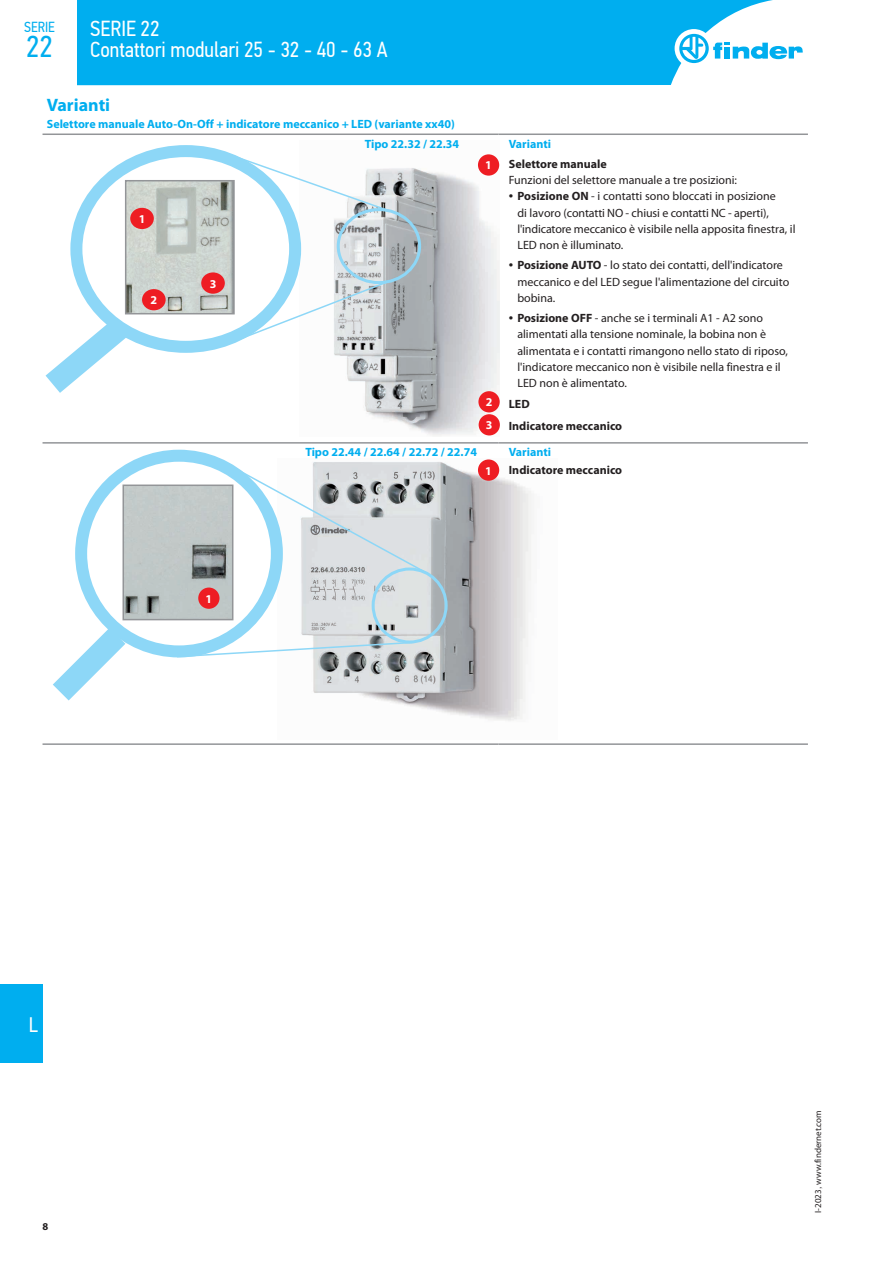
<style>
.page{position:relative;width:893px;height:1263px;background:#fff}
.page>*{position:absolute;margin:0;border:0;box-sizing:border-box;transform-origin:0 0}
.t1{font:30.3px "PF Din Text Cond Pro";color:#00aeef}
.t2{font:21.75px/21px "PF Din Text Cond Pro";color:#fff}
.t3{font:21px "PF Din Text Cond Pro";color:#fff}
.t4{font:700 18px "Myriad Pro";color:#00aeef}
.t5{font:14.55px "PF Din Text Cond Pro";color:#00aeef}
.t6{font:12px/16.2px "Myriad Pro";color:#231f20}
.t7{font:700 12px "Myriad Pro";color:#00aeef}
.t8{font:700 12px/22.2px "Myriad Pro";color:#231f20}
.t9{font:700 12px/23px "Myriad Pro";color:#fff}
.t10{font:700 10.5px "Myriad Pro";color:#231f20}
.t11{font:9px "Myriad Pro";color:#231f20}
.s1{font-size:15.75px}
.s2{font-weight:700}
.s3{font-family:"Sim Sun"}
</style>
<div class="page">
<hr style="left:43px;top:133px;width:456px;height:2px;background:#939598">
<hr style="left:499px;top:133px;width:309px;height:2px;background:#939598">
<hr style="left:43px;top:442px;width:456px;height:2px;background:#939598">
<hr style="left:499px;top:442px;width:309px;height:2px;background:#939598">
<hr style="left:43px;top:743px;width:456px;height:2px;background:#939598">
<hr style="left:499px;top:743px;width:309px;height:2px;background:#939598">
<img style="left:300px;top:156px;width:200px;height:280px">
<div style="left:70px;top:145px;width:231px;height:208px;border:12px solid #8dd7f7;border-radius:50%"></div>
<div style="left:337px;top:208px;width:84px;height:76px;border:3px solid #8dd7f7;border-radius:50%"></div>
<svg style="left:45px;top:297px;width:106px;height:96px"></svg>
<img style="left:128px;top:183px;width:104px;height:128px">
<div style="left:125px;top:180px;width:110px;height:134px;border:2px solid #939598"></div>
<div style="left:130px;top:208px;width:24px;height:21px;background:#ee1d23;border-radius:50%"></div>
<div style="left:142px;top:289px;width:24px;height:21px;background:#ee1d23;border-radius:50%"></div>
<div style="left:201px;top:272px;width:24px;height:22px;background:#ee1d23;border-radius:50%"></div>
<svg style="left:227px;top:152px;width:164px;height:61px"></svg>
<svg style="left:219px;top:274px;width:186px;height:74px"></svg>
<img style="left:277px;top:461px;width:255px;height:260px">
<svg style="left:81px;top:456px;width:196px;height:195px"></svg>
<div style="left:75px;top:450px;width:208px;height:207px;border:12px solid #8dd7f7;border-radius:50%"></div>
<div style="left:372px;top:567px;width:76px;height:76px;border:3px solid #8dd7f7;border-radius:50%"></div>
<svg style="left:53px;top:604px;width:96px;height:97px"></svg>
<img style="left:126px;top:487px;width:104px;height:130px">
<div style="left:123px;top:484px;width:110px;height:136px;border:2px solid #939598"></div>
<svg style="left:216px;top:457px;width:212px;height:118px"></svg>
<svg style="left:175px;top:641px;width:239px;height:17px"></svg>
<div style="left:198px;top:587px;width:21px;height:22px;background:#ee1d23;border-radius:50%"></div>
<div style="left:478px;top:391px;width:22px;height:21px;background:#ee1d23;border-radius:50%"></div>
<div style="left:479px;top:414px;width:21px;height:21px;background:#ee1d23;border-radius:50%"></div>
<div style="left:478px;top:459px;width:21px;height:22px;background:#ee1d23;border-radius:50%"></div>
<div style="left:478px;top:154px;width:21px;height:22px;background:#ee1d23;border-radius:50%"></div>
<div style="left:0;top:984px;width:43px;height:79px;background:#00aeef"></div>
<div style="left:77px;top:0;width:696px;height:85px;background:#00aeef"></div>
<div style="left:675px;top:29px;width:38px;height:39px;background:#fff;border-radius:50%"></div>
<svg style="left:679px;top:34px;width:124px;height:29px"></svg>
<p class="t5" style="left:24px;top:19px;width:32px">SERIE</p>
<h1 class="t1" style="left:26px;top:28px;width:28px">22</h1>
<h2 class="t2" style="left:90px;top:18px;width:299px">SERIE 22<br>Contattori modulari 25 - 32 - 40 - 63 A</h2>
<h3 class="t4" style="left:47px;top:93px;width:65px">Varianti</h3>
<p class="t7" style="left:47px;top:116px;width:409px">Selettore manuale Auto-On-Off + indicatore meccanico + LED (variante xx40)</p>
<p class="t9" style="left:139px;top:207px;width:8px">1</p>
<p class="t9" style="left:151px;top:288px;width:8px">2</p>
<p class="t9" style="left:210px;top:272px;width:8px">3</p>
<p class="t9" style="left:206px;top:587px;width:8px">1</p>
<p class="t7" style="left:365px;top:136px;width:96px">Tipo 22.32 / 22.34</p>
<p class="t7" style="left:509px;top:136px;width:44px">Varianti</p>
<p class="t8" style="left:509px;top:152px;width:100px">Selettore manuale</p>
<p class="t6" style="left:509px;top:172px;width:230px">Funzioni del selettore manuale a tre posizioni:</p>
<p class="t6" style="left:517px;top:188px;width:280px;text-indent:-9px"><span class="s1">•</span> <span class="s2">Posizione ON</span> - i contatti sono bloccati in posizione<br>di lavoro (contatti NO - chiusi e contatti NC - aperti), l'indicatore meccanico è visibile nella apposita finestra, il LED non è illuminato.</p>
<p class="t6" style="left:517px;top:257px;width:273px;text-indent:-9px"><span class="s1">•</span> <span class="s2">Posizione AUTO</span> - lo stato dei contatti, dell'indicatore meccanico e del LED segue l'alimentazione del circuito bobina.</p>
<p class="t6" style="left:517px;top:310px;width:272px;text-indent:-9px"><span class="s1">•</span> <span class="s2">Posizione OFF</span> - anche se i terminali A1 - A2 sono alimentati alla tensione nominale, la bobina non è alimentata e i contatti rimangono nello stato di riposo, l'indicatore meccanico non è visibile nella finestra e il LED non è alimentato.</p>
<p class="t8" style="left:509px;top:392px;width:115px">LED<br>Indicatore meccanico</p>
<p class="t9" style="left:485px;top:154px;width:8px">1</p>
<p class="t9" style="left:486px;top:390px;width:8px">2<br>3</p>
<p class="t9" style="left:485px;top:459px;width:8px">1</p>
<p class="t7" style="left:305px;top:444px;width:173px">Tipo 22.44 / 22.64 / 22.72 / 22.74</p>
<p class="t7" style="left:509px;top:444px;width:44px">Varianti</p>
<p class="t8" style="left:509px;top:459px;width:115px">Indicatore meccanico</p>
<h3 class="t3" style="left:29px;top:1012px;width:11px">L</h3>
<p class="t10" style="left:43px;top:1219px;width:7px">8</p>
<p class="t11" style="left:812px;top:1213px;width:104px;rotate:-90deg">I-2023<span class="s3">,</span>www.findernet.com</p>
</div>
